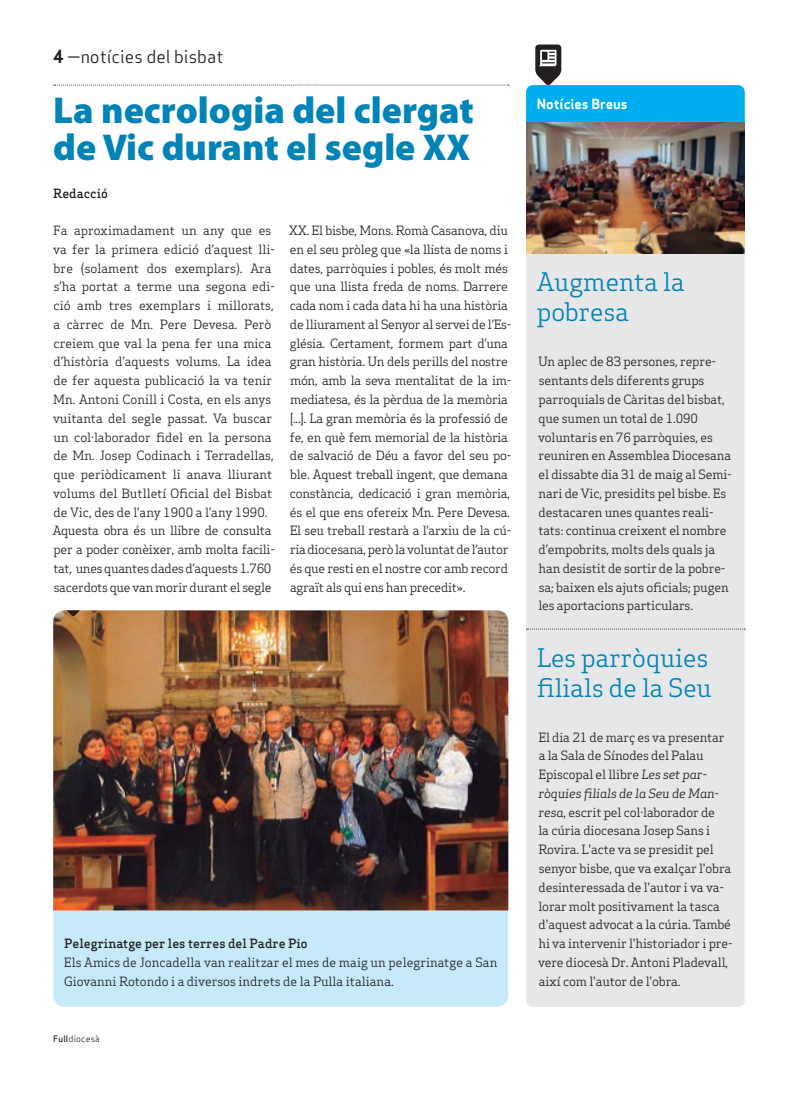
<style>
.page{position:relative;width:798px;height:1099px;background:#fff}
.page>*{position:absolute;margin:0;border:0;box-sizing:border-box;transform-origin:0 0}
.t1{font:900 37.5px/37.5px "Myriad Pro";color:#0083b6}
.t2{font:25px/30px "Apex Serif";color:#0083b6}
.t3{font:17.5px "Apex Sans Book T";color:#231f20}
.t4{font:13.75px "Apex Sans Bold T";color:#fff}
.t5{font:12.5px/18.8px "Apex Serif";letter-spacing:-.01em;color:#231f20}
.t6{font:500 12.5px "Apex Serif";color:#231f20}
.t7{font:8.75px "Apex Sans Book T";letter-spacing:.02em;color:#231f20}
.s1{font-family:"Apex Sans Bold T"}
.s2{font-family:"Apex Sans Medium T"}
.s3{font-style:italic}
</style>
<div class="page">
<svg style="left:54px;top:85px;width:454px;height:1px"></svg>
<div style="left:526px;top:254px;width:218px;height:752px;background:#e6e7e9"></div>
<img style="left:526px;top:123px;width:218px;height:131px">
<svg style="left:526px;top:628px;width:219px;height:1px"></svg>
<svg style="left:526px;top:45px;width:218px;height:78px"></svg>
<div style="left:53px;top:910px;width:455px;height:96px;background:#c6eafa"></div>
<img style="left:53px;top:610px;width:455px;height:300px">
<svg style="left:67px;top:610px;width:13px;height:7px"></svg>
<h3 class="t3" style="left:53px;top:46px;width:172px"><span class="s1">4</span> —notícies del bisbat</h3>
<h1 class="t1" style="left:53px;top:90px;width:422px">La necrologia del clergat de Vic durant el segle XX</h1>
<p class="t6" style="left:53px;top:185px;width:56px">Redacció</p>
<p class="t5" style="left:53px;top:221px;width:224px">Fa aproximadament un any que es va fer la primera edició d’aquest lli&shy;bre (solament dos exemplars). Ara s’ha portat a terme una segona edi&shy;ció amb tres exemplars i millorats, a càrrec de Mn. Pere Devesa. Però creiem que val la pena fer una mica d’història d’aquests volums. La idea de fer aquesta publicació la va tenir Mn. Antoni Conill i Costa, en els anys vuitanta del segle passat. Va buscar un col·laborador fidel en la persona de Mn. Josep Codinach i Terradellas, que periòdicament li anava lliurant volums del Butlletí Oficial del Bisbat de Vic, des de l’any 1900 a l’any 1990.<br>Aquesta obra és un llibre de consulta per a poder conèixer, amb molta facili&shy;tat, unes quantes dades d’aquests 1.760 sacerdots que van morir durant el segle</p>
<p class="t5" style="left:288px;top:221px;width:224px">XX. El bisbe, Mons. Romà Casanova, diu en el seu pròleg que «la llista de noms i dates, parròquies i pobles, és molt més que una llista freda de noms. Darrere cada nom i cada data hi ha una història de lliurament al Senyor al servei de l’Es&shy;glésia. Certament, formem part d’una gran història. Un dels perills del nostre món, amb la seva mentalitat de la im&shy;mediatesa, és la pèrdua de la memòria [...]. La gran memòria és la professió de fe, en què fem memorial de la història de salvació de Déu a favor del seu po&shy;ble. Aquest treball ingent, que demana constància, dedicació i gran memòria, és el que ens ofereix Mn. Pere Devesa.<br>El seu treball restarà a l’arxiu de la cú&shy;ria diocesana, però la voluntat de l’autor és que resti en el nostre cor amb record agraït als qui ens han precedit».</p>
<p class="t6" style="left:64px;top:935px;width:245px">Pelegrinatge per les terres del Padre Pio</p>
<p class="t5" style="left:64px;top:952px;width:435px">Els Amics de Joncadella van realitzar el mes de maig un pelegrinatge a San<br>Giovanni Rotondo i a diversos indrets de la Pulla italiana.</p>
<p class="t7" style="left:53px;top:1032px;width:48px"><span class="s2">Full</span>diocesà</p>
<p class="t4" style="left:536px;top:95px;width:92px">Notícies Breus</p>
<h2 class="t2" style="left:536px;top:267px;width:149px">Augmenta la pobresa</h2>
<p class="t5" style="left:538px;top:352px;width:195px">Un aplec de 83 persones, repre&shy;sentants dels diferents grups parroquials de Càritas del bisbat, que sumen un total de 1.090 voluntaris en 76 parròquies, es reuniren en Assemblea Diocesana el dissabte dia 31 de maig al Semi&shy;nari de Vic, presidits pel bisbe. Es destacaren unes quantes reali&shy;tats: continua creixent el nombre d’empobrits, molts dels quals ja han desistit de sortir de la pobre&shy;sa; baixen els ajuts oficials; pugen les aportacions particulars.</p>
<h2 class="t2" style="left:536px;top:642px;width:176px">Les parròquies filials de la Seu</h2>
<p class="t5" style="left:538px;top:727px;width:196px">El dia 21 de març es va presentar a la Sala de Sínodes del Palau<br>Episcopal el llibre <span class="s3">Les set par&shy;ròquies filials de la Seu de Man&shy;resa</span>, escrit pel col·laborador de<br>la cúria diocesana Josep Sans i<br>Rovira. L'acte va se presidit pel senyor bisbe, que va exalçar l'obra desinteressada de l'autor i va va&shy;lorar molt positivament la tasca d'aquest advocat a la cúria. També hi va intervenir l'historiador i pre&shy;vere diocesà Dr. Antoni Pladevall, així com l'autor de l'obra.</p>
</div>
